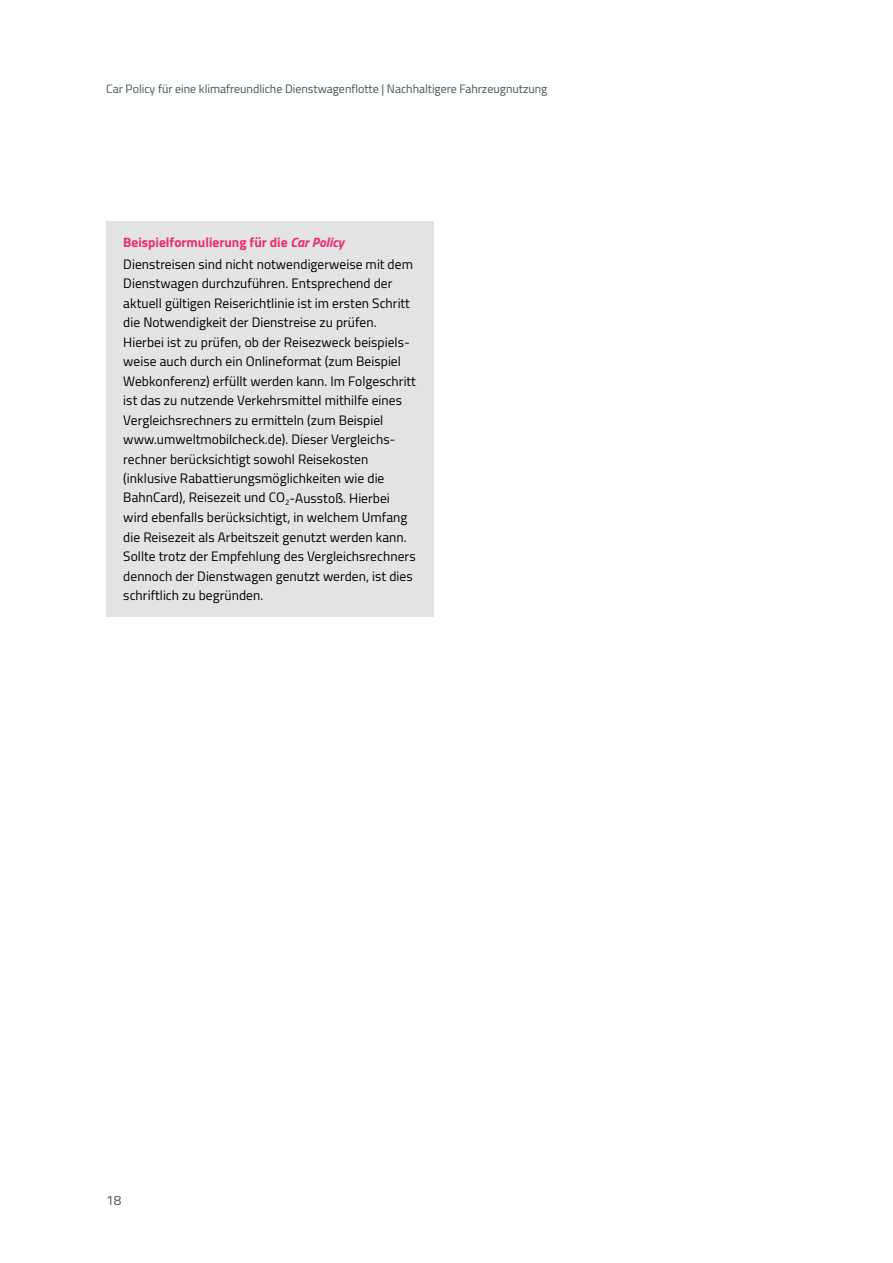
<style>
.page{position:relative;width:893px;height:1263px;background:#fff}
.page>*{position:absolute;margin:0;border:0;box-sizing:border-box;transform-origin:0 0}
.t1{font:13.5px/19.5px "Cairo";letter-spacing:.005em;color:#000}
.t2{font:13.5px "Cairo";color:#425652}
.t3{font:12px "Cairo";color:#425652}
.s1{font-weight:700;color:#e72d74}
.s2{font-weight:700;font-style:italic;color:#e72d74}
</style>
<div class="page">
<div style="left:106px;top:221px;width:328px;height:396px;background:#e3e3e3"></div>
<p class="t3" style="left:106px;top:79px;width:443px">Car Policy für eine klimafreundliche Dienstwagenflotte | Nachhaltigere Fahrzeugnutzung</p>
<p class="t1" style="left:123px;top:232px;width:291px;line-height:21.3px"><span class="s1">Beispielformulierung für die</span> <span class="s2">Car Policy<br></span>Dienstreisen sind nicht notwendigerweise mit dem</p>
<p class="t1" style="left:123px;top:273px;width:294px">Dienstwagen durchzuführen. Entsprechend der aktuell gültigen Reiserichtlinie ist im ersten Schritt die Notwendigkeit der Dienstreise zu prüfen.<br>Hierbei ist zu prüfen, ob der Reisezweck beispiels&shy;weise auch durch ein Onlineformat (zum Beispiel Webkonferenz) erfüllt werden kann. Im Folgeschritt ist das zu nutzende Verkehrsmittel mithilfe eines Vergleichsrechners zu ermitteln (zum Beispiel www.umweltmobilcheck.de). Dieser Vergleichs&shy;rechner berücksichtigt sowohl Reisekosten (inklusive Rabattierungsmöglichkeiten wie die BahnCard), Reisezeit und CO<sub>2</sub>-Ausstoß. Hierbei wird ebenfalls berücksichtigt, in welchem Umfang die Reisezeit als Arbeitszeit genutzt werden kann.<br>Sollte trotz der Empfehlung des Vergleichsrechners dennoch der Dienstwagen genutzt werden, ist dies schriftlich zu begründen.</p>
<p class="t2" style="left:106px;top:1189px;width:17px">18</p>
</div>
